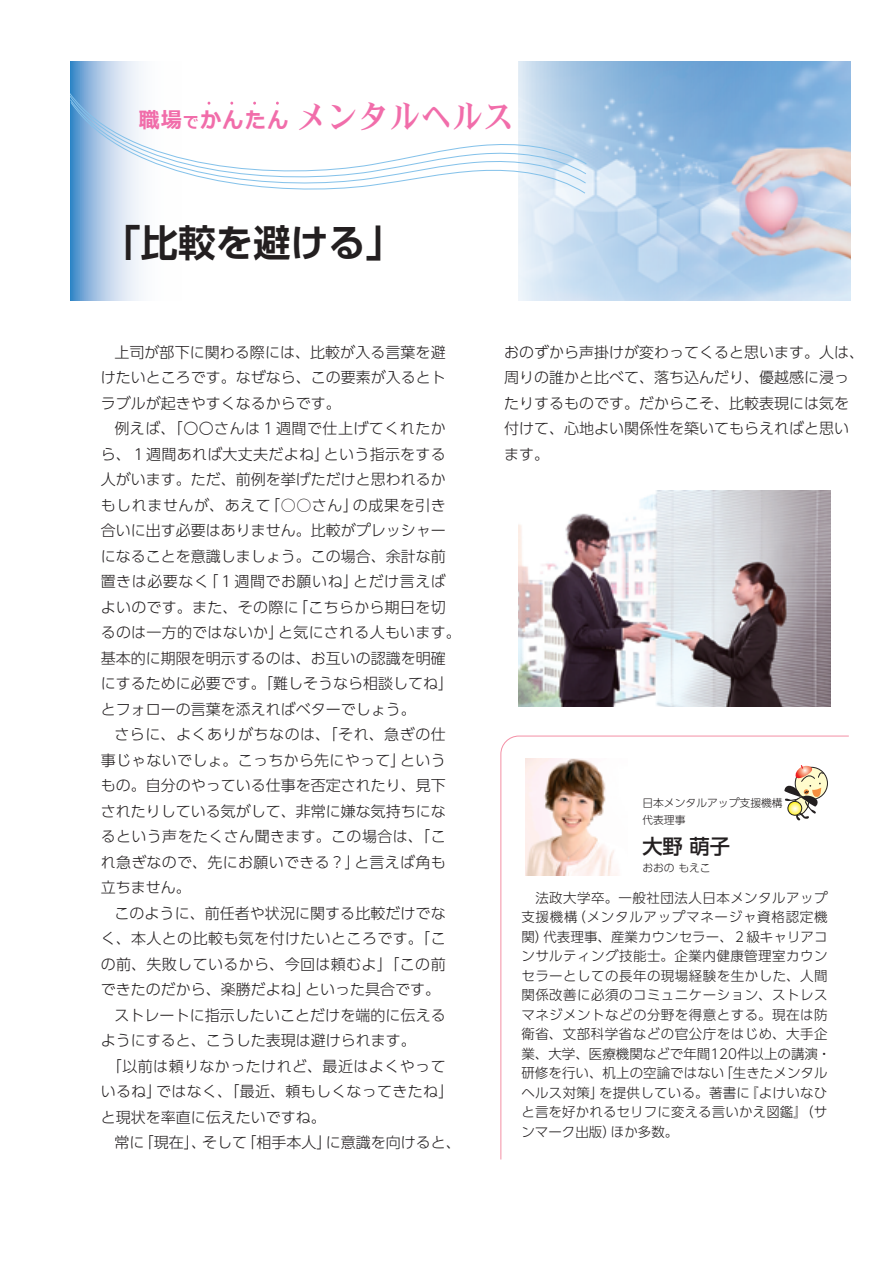
<style>
.page{position:relative;width:893px;height:1263px;background:#fff}
.page>*{position:absolute;margin:0;border:0;box-sizing:border-box;transform-origin:0 0}
.t1{font:700 37.5px "Shin Go Pro De";color:#231f20}
.t2{font:32.7px "DFHS Mincho Std W7";color:#f16daa;scale:.95 1}
.t3{font:500 20.25px "UD Shin Go Pro";color:#231f20}
.t4{font:300 15px/25.5px "UD Shin Go Pro";color:#231f20;text-align:justify}
.t5{font:300 15px "UD Shin Go Pro";letter-spacing:.025em;color:#231f20}
.t6{font:300 15px "UD Shin Go Pro";letter-spacing:.02em;color:#231f20}
.t7{font:300 15px "UD Shin Go Pro";letter-spacing:.03em;color:#231f20}
.t8{font:300 13.5px/19.5px "UD Shin Go Pro";letter-spacing:.035em;color:#231f20}
.t9{font:300 10.8px/16.5px "UD Shin Go Pro";color:#231f20}
.s1{font-family:"Meiryo";font-weight:700;font-size:21.75px}
.s2{font-family:"Meiryo";font-weight:700;font-size:16.35px}
</style>
<div class="page">
<img style="left:518px;top:62px;width:333px;height:238px">
<svg style="left:71px;top:62px;width:70px;height:238px;background:#afcbe7"></svg>
<svg style="left:71px;top:93px;width:516px;height:87px"></svg>
<svg style="left:71px;top:96px;width:515px;height:3px"></svg>
<svg style="left:71px;top:99px;width:515px;height:93px"></svg>
<svg style="left:71px;top:102px;width:514px;height:96px"></svg>
<svg style="left:500px;top:735px;width:349px;height:425px"></svg>
<img style="left:525px;top:758px;width:102px;height:117px">
<svg style="left:795px;top:767px;width:32px;height:32px"></svg>
<div style="left:795px;top:767px;width:32px;height:33px;border:1px solid #231f20;border-radius:50%"></div>
<svg style="left:784px;top:764px;width:40px;height:57px"></svg>
<img style="left:518px;top:490px;width:313px;height:217px">
<h2 class="t2" style="left:139px;top:99px;width:397px"><span class="s1">職場</span><span class="s2">で</span><span class="s1">かんたん</span>メンタルヘルス</h2>
<h1 class="t1" style="left:103px;top:212px;width:301px">「比較を避ける」</h1>
<p class="t4" style="left:101px;top:339px;width:346px;text-indent:14px">上司が部下に関わる際には、比較が入る言葉を避けたいところです。なぜなら、この要素が入るとトラブルが起きやすくなるからです。</p>
<p class="t4" style="left:101px;top:415px;width:361px;text-align:left;text-indent:14px">例えば、「〇〇さんは１週間で仕上げてくれたから、１週間あれば大丈夫だよね」という指示をする人がいます。ただ、前例を挙げただけと思われるかもしれませんが、あえて「○○さん」の成果を引き合いに出す必要はありません。比較がプレッシャーになることを意識しましょう。この場合、余計な前置きは必要なく「１週間でお願いね」とだけ言えばよいのです。また、その際に「こちらから期日を切るのは一方的ではないか」と気にされる人もいます。基本的に期限を明示するのは、お互いの認識を明確にするために必要です。「難しそうなら相談してね」とフォローの言葉を添えればベターでしょう。</p>
<p class="t4" style="left:101px;top:721px;width:347px;text-indent:14px">さらに、よくありがちなのは、「それ、急ぎの仕事じゃないでしょ。こっちから先にやって」というもの。自分のやっている仕事を否定されたり、見下されたりしている気がして、非常に嫌な気持ちになるという声をたくさん聞きます。この場合は、「これ急ぎなので、先にお願いできる？」と言えば角も立ちません。</p>
<p class="t4" style="left:114px;top:900px;width:333px">このように、前任者や状況に関する比較だけでな</p>
<p class="t5" style="left:101px;top:926px;width:346px">く、本人との比較も気を付けたいところです。「こ</p>
<p class="t5" style="left:101px;top:952px;width:346px">の前、失敗しているから、今回は頼むよ」「この前</p>
<p class="t4" style="left:101px;top:976px;width:341px">できたのだから、楽勝だよね」といった具合です。</p>
<p class="t4" style="left:114px;top:1002px;width:333px">ストレートに指示したいことだけを端的に伝える</p>
<p class="t4" style="left:101px;top:1027px;width:316px">ようにすると、こうした表現は避けられます。</p>
<p class="t7" style="left:107px;top:1054px;width:340px">「以前は頼りなかったけれど、最近はよくやって</p>
<p class="t6" style="left:101px;top:1079px;width:354px">いるね」ではなく、「最近、頼もしくなってきたね」</p>
<p class="t4" style="left:101px;top:1104px;width:226px">と現状を率直に伝えたいですね。</p>
<p class="t4" style="left:114px;top:1129px;width:348px">常に「現在」、そして「相手本人」に意識を向けると、</p>
<p class="t4" style="left:504px;top:339px;width:361px;text-align:left">おのずから声掛けが変わってくると思います。人は、周りの誰かと比べて、落ち込んだり、優越感に浸ったりするものです。だからこそ、比較表現には気を付けて、心地よい関係性を築いてもらえればと思います。</p>
<p class="t9" style="left:642px;top:794px;width:142px">日本メンタルアップ支援機構代表理事</p>
<h3 class="t3" style="left:642px;top:830px;width:89px">大野 萌子</h3>
<p class="t9" style="left:642px;top:860px;width:70px">おおの もえこ</p>
<p class="t8" style="left:521px;top:887px;width:311px">　法政大学卒。一般社団法人日本メンタルアップ支援機構（メンタルアップマネージャ資格認定機関）代表理事、産業カウンセラー、２級キャリアコンサルティング技能士。企業内健康管理室カウンセラーとしての長年の現場経験を生かした、人間関係改善に必須のコミュニケーション、ストレスマネジメントなどの分野を得意とする。現在は防衛省、文部科学省などの官公庁をはじめ、大手企業、大学、医療機関などで年間120件以上の講演・研修を行い、机上の空論ではない「生きたメンタルヘルス対策」を提供している。著書に『よけいなひと言を好かれるセリフに変える言いかえ図鑑』（サンマーク出版）ほか多数。</p>
</div>
